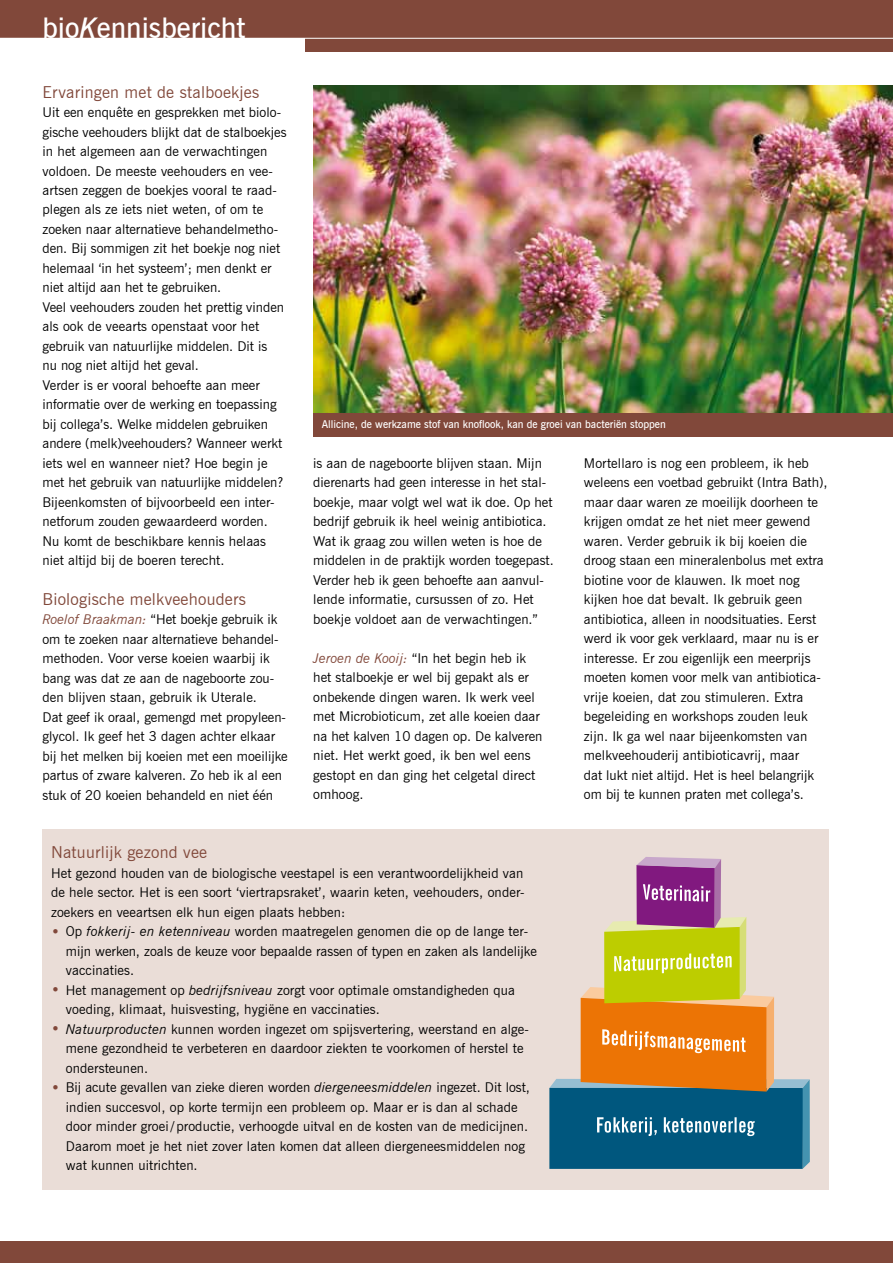
<style>
.page{position:relative;width:893px;height:1263px;background:#fff}
.page>*{position:absolute;margin:0;border:0;box-sizing:border-box;transform-origin:0 0}
.t1{font:600 28.5px "News Gothic BT";color:#fff}
.t2{font:16.5px "News Gothic BT";letter-spacing:.015em;color:#81483a}
.t3{font:13.5px/19.5px "News Gothic BT";letter-spacing:.005em;color:#000}
.t4{font:600 10.8px "News Gothic BT";color:#fff}
.s1{font-style:italic}
.s2{font-style:italic;color:#81483a}
.s3{font-size:15px;color:#81483a}
</style>
<div class="page">
<img style="left:313px;top:85px;width:580px;height:328px">
<div style="left:0;top:0;width:893px;height:51px;background:#81483a"></div>
<hr style="left:0;top:38px;width:893px;height:1px;background:#fff">
<div style="left:0;top:1242px;width:893px;height:21px;background:#81483a"></div>
<div style="left:0;top:38px;width:304px;height:24px;background:#fff"></div>
<div style="left:43px;top:829px;width:786px;height:361px;background:#eaddd7"></div>
<div style="left:313px;top:413px;width:580px;height:24px;background:#81483a"></div>
<svg style="left:549px;top:857px;width:261px;height:312px"></svg>
<h1 class="t1" style="left:43px;top:11px;width:205px">bio<span class="s1">K</span>ennisbericht</h1>
<p class="t2" style="left:43px;top:82px;width:218px">Ervaringen met de stalboekjes</p>
<p class="t3" style="left:43px;top:102px;width:246px">Uit een enquête en gesprekken met biolo&shy;gische veehouders blijkt dat de stalboekjes in het algemeen aan de verwachtingen voldoen. De meeste veehouders en vee&shy;artsen zeggen de boekjes vooral te raad&shy;plegen als ze iets niet weten, of om te zoeken naar alternatieve behandelmetho&shy;den. Bij sommigen zit het boekje nog niet helemaal ‘in het systeem’; men denkt er niet altijd aan het te gebruiken.<br>Veel veehouders zouden het prettig vinden als ook de veearts openstaat voor het gebruik van natuurlijke middelen. Dit is<br>nu nog niet altijd het geval.<br>Verder is er vooral behoefte aan meer informatie over de werking en toepassing bij collega’s. Welke middelen gebruiken andere (melk)veehouders? Wanneer werkt iets wel en wanneer niet? Hoe begin je met het gebruik van natuurlijke middelen?<br>Bijeenkomsten of bijvoorbeeld een inter&shy;netforum zouden gewaardeerd worden.<br>Nu komt de beschikbare kennis helaas niet altijd bij de boeren terecht.</p>
<p class="t2" style="left:43px;top:589px;width:205px">Biologische melkveehouders</p>
<p class="t3" style="left:43px;top:609px;width:247px"><span class="s2">Roelof Braakman:</span> “Het boekje gebruik ik om te zoeken naar alternatieve behandel&shy;methoden. Voor verse koeien waarbij ik bang was dat ze aan de nageboorte zou&shy;den blijven staan, gebruik ik Uterale.<br>Dat geef ik oraal, gemengd met propyleen&shy;glycol. Ik geef het 3 dagen achter elkaar bij het melken bij koeien met een moeilijke partus of zware kalveren. Zo heb ik al een stuk of 20 koeien behandeld en niet één</p>
<p class="t4" style="left:322px;top:418px;width:346px">Allicine, de werkzame stof van knoflook, kan de groei van bacteriën stoppen</p>
<p class="t3" style="left:313px;top:453px;width:242px">is aan de nageboorte blijven staan. Mijn dierenarts had geen interesse in het stal&shy;boekje, maar volgt wel wat ik doe. Op het bedrijf gebruik ik heel weinig antibiotica.<br>Wat ik graag zou willen weten is hoe de middelen in de praktijk worden toegepast.<br>Verder heb ik geen behoefte aan aanvul&shy;lende informatie, cursussen of zo. Het boekje voldoet aan de verwachtingen.”</p>
<p class="t3" style="left:313px;top:648px;width:231px"><span class="s2">Jeroen de Kooij:</span> “In het begin heb ik het stalboekje er wel bij gepakt als er onbekende dingen waren. Ik werk veel met Microbioticum, zet alle koeien daar na het kalven 10 dagen op. De kalveren niet. Het werkt goed, ik ben wel eens gestopt en dan ging het celgetal direct omhoog.</p>
<p class="t3" style="left:584px;top:453px;width:245px">Mortellaro is nog een probleem, ik heb weleens een voetbad gebruikt (Intra Bath), maar daar waren ze moeilijk doorheen te krijgen omdat ze het niet meer gewend waren. Verder gebruik ik bij koeien die droog staan een mineralenbolus met extra biotine voor de klauwen. Ik moet nog kijken hoe dat bevalt. Ik gebruik geen antibiotica, alleen in noodsituaties. Eerst werd ik voor gek verklaard, maar nu is er interesse. Er zou eigenlijk een meerprijs moeten komen voor melk van antibiotica&shy;vrije koeien, dat zou stimuleren. Extra begeleiding en workshops zouden leuk zijn. Ik ga wel naar bijeenkomsten van melkveehouderij antibioticavrij, maar<br>dat lukt niet altijd. Het is heel belangrijk om bij te kunnen praten met collega’s.</p>
<p class="t2" style="left:51px;top:842px;width:158px">Natuurlijk gezond vee</p>
<p class="t3" style="left:51px;top:863px;width:475px;text-align:justify">Het gezond houden van de biologische veestapel is een verantwoordelijkheid van de hele sector. Het is een soort ‘viertrapsraket’, waarin keten, veehouders, onder&shy;zoekers en veeartsen elk hun eigen plaats hebben:</p>
<p class="t3" style="left:66px;top:921px;width:472px;text-indent:-15px"><span class="s3">•</span> Op <span class="s1">fokkerij- en ketenniveau</span> worden maatregelen genomen die op de lange ter&shy;mijn werken, zoals de keuze voor bepaalde rassen of typen en zaken als landelijke vaccinaties.</p>
<p class="t3" style="left:66px;top:980px;width:451px;text-indent:-15px"><span class="s3">•</span> Het management op <span class="s1">bedrijfsniveau</span> zorgt voor optimale omstandigheden qua voeding, klimaat, huisvesting, hygiëne en vaccinaties.</p>
<p class="t3" style="left:66px;top:1019px;width:465px;text-indent:-15px"><span class="s3">•</span> <span class="s1">Natuurproducten</span> kunnen worden ingezet om spijsvertering, weerstand en alge&shy;mene gezondheid te verbeteren en daardoor ziekten te voorkomen of herstel te ondersteunen.</p>
<p class="t3" style="left:66px;top:1077px;width:466px;text-indent:-15px"><span class="s3">•</span> Bij acute gevallen van zieke dieren worden <span class="s1">diergeneesmiddelen</span> ingezet. Dit lost, indien succesvol, op korte termijn een probleem op. Maar er is dan al schade door minder groei / productie, verhoogde uitval en de kosten van de medicijnen.<br>Daarom moet je het niet zover laten komen dat alleen diergeneesmiddelen nog wat kunnen uitrichten.</p>
</div>
